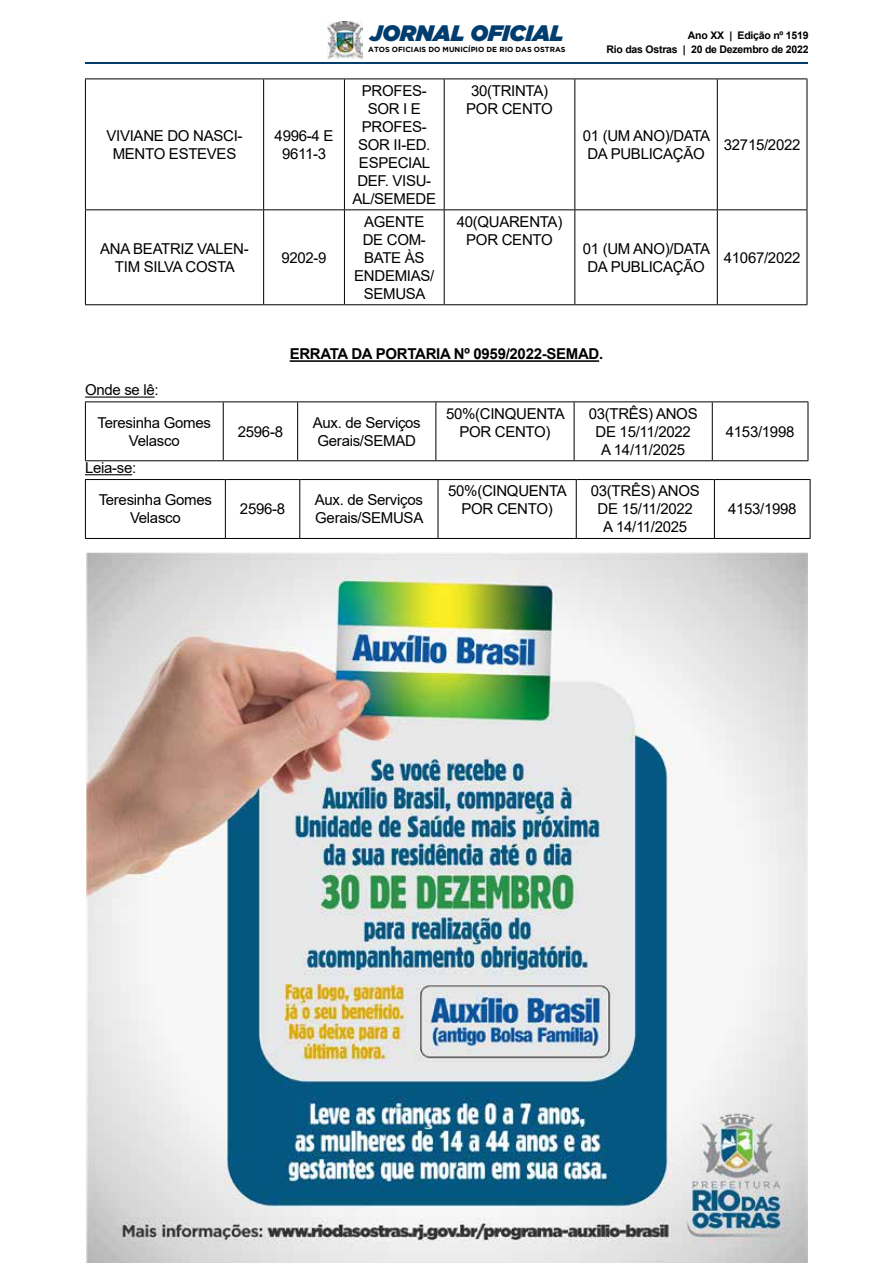
<style>
.page{position:relative;width:893px;height:1263px;background:#fff}
.page>*{position:absolute;margin:0;border:0;box-sizing:border-box;transform-origin:0 0}
.t1{font:italic 900 22.35px "Gotham";color:#003d6f}
.t2{font:15px/18px "Arial";letter-spacing:-.02em;color:#000;text-align:center}
.t3{font:700 15px "Arial";letter-spacing:-.02em;color:#000}
.t4{font:700 10.5px/13.6px "Arial";letter-spacing:-.02em;color:#000;text-align:right}
.t5{font:700 7.35px "Gotham";color:#000}
</style>
<div class="page">
<hr style="left:85px;top:62px;width:723px;height:2px;background:#003d6f">
<img style="left:328px;top:22px;width:35px;height:37px">
<hr style="left:85px;top:79px;width:179px;height:1px;background:#000">
<hr style="left:85px;top:79px;width:1px;height:130px;background:#000">
<hr style="left:264px;top:79px;width:80px;height:1px;background:#000">
<hr style="left:263px;top:79px;width:1px;height:130px;background:#000">
<hr style="left:344px;top:79px;width:100px;height:1px;background:#000">
<hr style="left:344px;top:79px;width:1px;height:130px;background:#000">
<hr style="left:444px;top:79px;width:131px;height:1px;background:#000">
<hr style="left:444px;top:79px;width:1px;height:130px;background:#000">
<hr style="left:575px;top:79px;width:142px;height:1px;background:#000">
<hr style="left:574px;top:79px;width:1px;height:130px;background:#000">
<hr style="left:717px;top:79px;width:90px;height:1px;background:#000">
<hr style="left:717px;top:79px;width:1px;height:130px;background:#000">
<hr style="left:807px;top:79px;width:1px;height:130px;background:#000">
<hr style="left:85px;top:209px;width:179px;height:1px;background:#000">
<hr style="left:85px;top:210px;width:1px;height:94px;background:#000">
<hr style="left:264px;top:209px;width:80px;height:1px;background:#000">
<hr style="left:263px;top:210px;width:1px;height:94px;background:#000">
<hr style="left:344px;top:209px;width:100px;height:1px;background:#000">
<hr style="left:344px;top:210px;width:1px;height:94px;background:#000">
<hr style="left:444px;top:209px;width:131px;height:1px;background:#000">
<hr style="left:444px;top:210px;width:1px;height:94px;background:#000">
<hr style="left:575px;top:209px;width:142px;height:1px;background:#000">
<hr style="left:574px;top:210px;width:1px;height:94px;background:#000">
<hr style="left:717px;top:209px;width:90px;height:1px;background:#000">
<hr style="left:717px;top:210px;width:1px;height:94px;background:#000">
<hr style="left:807px;top:210px;width:1px;height:94px;background:#000">
<hr style="left:85px;top:304px;width:179px;height:1px;background:#000">
<hr style="left:264px;top:304px;width:80px;height:1px;background:#000">
<hr style="left:344px;top:304px;width:100px;height:1px;background:#000">
<hr style="left:444px;top:304px;width:131px;height:1px;background:#000">
<hr style="left:575px;top:304px;width:142px;height:1px;background:#000">
<hr style="left:717px;top:304px;width:90px;height:1px;background:#000">
<hr style="left:290px;top:360px;width:309px;height:2px;background:#000">
<hr style="left:85px;top:396px;width:70px;height:2px;background:#000">
<hr style="left:85px;top:474px;width:47px;height:1px;background:#000">
<hr style="left:85px;top:401px;width:138px;height:1px;background:#000">
<hr style="left:85px;top:402px;width:1px;height:58px;background:#000">
<hr style="left:223px;top:401px;width:75px;height:1px;background:#000">
<hr style="left:223px;top:402px;width:1px;height:58px;background:#000">
<hr style="left:298px;top:401px;width:138px;height:1px;background:#000">
<hr style="left:297px;top:402px;width:1px;height:58px;background:#000">
<hr style="left:574px;top:401px;width:138px;height:1px;background:#000">
<hr style="left:712px;top:401px;width:96px;height:1px;background:#000">
<hr style="left:712px;top:402px;width:1px;height:58px;background:#000">
<hr style="left:808px;top:402px;width:1px;height:58px;background:#000">
<hr style="left:85px;top:460px;width:138px;height:1px;background:#000">
<hr style="left:223px;top:460px;width:75px;height:1px;background:#000">
<hr style="left:298px;top:460px;width:138px;height:1px;background:#000">
<hr style="left:574px;top:460px;width:138px;height:1px;background:#000">
<hr style="left:712px;top:460px;width:96px;height:1px;background:#000">
<hr style="left:435px;top:402px;width:1px;height:58px;background:#000">
<hr style="left:436px;top:401px;width:138px;height:1px;background:#000">
<hr style="left:574px;top:402px;width:1px;height:58px;background:#000">
<hr style="left:436px;top:460px;width:138px;height:1px;background:#000">
<hr style="left:85px;top:479px;width:140px;height:1px;background:#000">
<hr style="left:85px;top:480px;width:1px;height:58px;background:#000">
<hr style="left:225px;top:479px;width:75px;height:1px;background:#000">
<hr style="left:225px;top:480px;width:1px;height:58px;background:#000">
<hr style="left:300px;top:479px;width:138px;height:1px;background:#000">
<hr style="left:299px;top:480px;width:1px;height:58px;background:#000">
<hr style="left:576px;top:479px;width:138px;height:1px;background:#000">
<hr style="left:714px;top:479px;width:96px;height:1px;background:#000">
<hr style="left:714px;top:480px;width:1px;height:58px;background:#000">
<hr style="left:810px;top:480px;width:1px;height:58px;background:#000">
<hr style="left:85px;top:538px;width:140px;height:1px;background:#000">
<hr style="left:225px;top:538px;width:75px;height:1px;background:#000">
<hr style="left:300px;top:538px;width:138px;height:1px;background:#000">
<hr style="left:576px;top:538px;width:138px;height:1px;background:#000">
<hr style="left:714px;top:538px;width:96px;height:1px;background:#000">
<hr style="left:438px;top:480px;width:1px;height:58px;background:#000">
<hr style="left:438px;top:479px;width:138px;height:1px;background:#000">
<hr style="left:576px;top:480px;width:1px;height:58px;background:#000">
<hr style="left:438px;top:538px;width:138px;height:1px;background:#000">
<img style="left:87px;top:552px;width:721px;height:711px">
<p class="t2" style="left:106px;top:126px;width:138px">VIVIANE DO NASCI-<br>MENTO ESTEVES</p>
<p class="t2" style="left:275px;top:126px;width:60px">4996-4 E<br>9611-3</p>
<p class="t2" style="left:100px;top:239px;width:150px">ANA BEATRIZ VALEN-<br>TIM SILVA COSTA</p>
<p class="t2" style="left:281px;top:248px;width:47px">9202-9</p>
<h1 class="t1" style="left:370px;top:20px;width:195px">JORNAL OFICIAL</h1>
<p class="t5" style="left:368px;top:45px;width:199px">ATOS OFICIAIS DO MUNICÍPIO DE RIO DAS OSTRAS</p>
<p class="t2" style="left:353px;top:81px;width:85px">PROFES-<br>SOR I E<br>PROFES-<br>SOR II-ED.<br>ESPECIAL<br>DEF. VISU-<br>AL/SEMEDE</p>
<p class="t2" style="left:466px;top:81px;width:88px">30(TRINTA)<br>POR CENTO</p>
<p class="t2" style="left:354px;top:212px;width:82px">AGENTE<br>DE COM-<br>BATE ÀS<br>ENDEMIAS/<br>SEMUSA</p>
<p class="t2" style="left:457px;top:212px;width:107px">40(QUARENTA)<br>POR CENTO</p>
<p class="t4" style="left:606px;top:29px;width:204px">Ano XX | Edição nº 1519<br>Rio das Ostras | 20 de Dezembro de 2022</p>
<p class="t2" style="left:583px;top:126px;width:129px">01 (UM ANO)/DATA<br>DA PUBLICAÇÃO</p>
<p class="t2" style="left:724px;top:135px;width:78px">32715/2022</p>
<p class="t2" style="left:583px;top:239px;width:129px">01 (UM ANO)/DATA<br>DA PUBLICAÇÃO</p>
<p class="t2" style="left:724px;top:248px;width:78px">41067/2022</p>
<p class="t2" style="left:98px;top:374px;width:115px;line-height:32.2px;text-align:left;text-indent:-13px">Onde se lê:<br>Teresinha Gomes</p>
<p class="t2" style="left:129px;top:431px;width:52px">Velasco</p>
<p class="t2" style="left:99px;top:452px;width:115px;line-height:32.2px;text-align:left;text-indent:-14px">Leia-se:<br>Teresinha Gomes</p>
<p class="t2" style="left:130px;top:509px;width:52px">Velasco</p>
<p class="t3" style="left:290px;top:344px;width:315px">ERRATA DA PORTARIA Nº 0959/2022-SEMAD.</p>
<p class="t2" style="left:238px;top:422px;width:47px">2596-8</p>
<p class="t2" style="left:313px;top:413px;width:110px">Aux. de Serviços<br>Gerais/SEMAD</p>
<p class="t2" style="left:446px;top:404px;width:120px">50%(CINQUENTA<br>POR CENTO)</p>
<p class="t2" style="left:589px;top:404px;width:110px">03(TRÊS) ANOS<br>DE 15/11/2022<br>A 14/11/2025</p>
<p class="t2" style="left:240px;top:500px;width:47px">2596-8</p>
<p class="t2" style="left:315px;top:491px;width:110px;text-align:left">Aux. de Serviços<br>Gerais/SEMUSA</p>
<p class="t2" style="left:448px;top:482px;width:120px">50%(CINQUENTA<br>POR CENTO)</p>
<p class="t2" style="left:591px;top:482px;width:110px">03(TRÊS) ANOS<br>DE 15/11/2022<br>A 14/11/2025</p>
<p class="t2" style="left:726px;top:422px;width:70px">4153/1998</p>
<p class="t2" style="left:728px;top:500px;width:70px">4153/1998</p>
</div>
